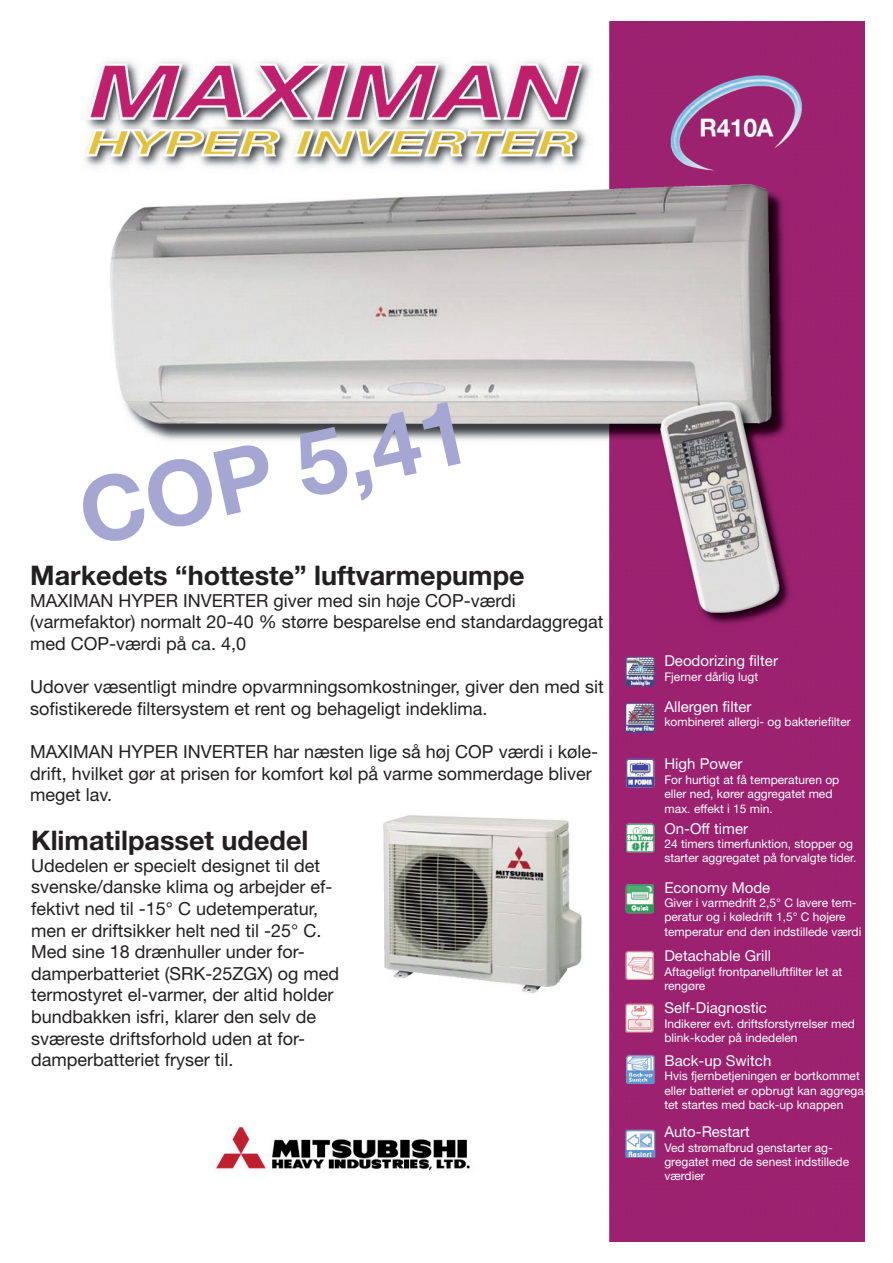
<style>
.page{position:relative;width:893px;height:1263px;background:#fff}
.page>*{position:absolute;margin:0;border:0;box-sizing:border-box;transform-origin:0 0}
.t1{font:700 90px "Helvetica Neue LT Std";color:#a5a7d2}
.t2{font:700 27px "Helvetica Neue LT Std";color:#231f20}
.t3{font:18px/21.6px "Helvetica Neue LT Std";color:#231f20}
.t4{font:15px "Helvetica Neue LT Std";color:#fff}
.t5{font:12px/14.4px "Helvetica Neue LT Std";color:#fff}
</style>
<div class="page">
<img style="left:85px;top:21px;width:780px;height:1221px">
<h1 class="t1" style="left:68px;top:462px;width:398px;rotate:-13deg">COP 5,41</h1>
<h2 class="t2" style="left:30px;top:559px;width:496px">Markedets “hotteste” luftvarmepumpe</h2>
<p class="t3" style="left:30px;top:589px;width:575px">MAXIMAN HYPER INVERTER giver med sin høje COP-værdi (varmefaktor) normalt 20-40 % større besparelse end standardaggregat med COP-værdi på ca. 4,0</p>
<p class="t3" style="left:30px;top:676px;width:575px">Udover væsentligt mindre opvarmningsomkostninger, giver den med sit sofistikerede filtersystem et rent og behageligt indeklima.</p>
<p class="t3" style="left:30px;top:740px;width:569px">MAXIMAN HYPER INVERTER har næsten lige så høj COP værdi i køle&shy;drift, hvilket gør at prisen for komfort køl på varme sommerdage bliver meget lav.</p>
<h2 class="t2" style="left:31px;top:824px;width:279px">Klimatilpasset udedel</h2>
<p class="t3" style="left:31px;top:854px;width:310px">Udedelen er specielt designet til det svenske/danske klima og arbejder ef&shy;fektivt ned til -15° C udetemperatur, men er driftsikker helt ned til -25° C.<br>Med sine 18 drænhuller under for&shy;damperbatteriet (SRK-25ZGX) og med termostyret el-varmer, der altid holder bundbakken isfri, klarer den selv de sværeste driftsforhold uden at for&shy;damperbatteriet fryser til.</p>
<p class="t4" style="left:664px;top:652px;width:115px">Deodorizing filter</p>
<p class="t5" style="left:664px;top:669px;width:95px">Fjerner dårlig lugt</p>
<p class="t4" style="left:664px;top:697px;width:89px">Allergen filter</p>
<p class="t5" style="left:664px;top:714px;width:188px">kombineret allergi- og bakteriefilter</p>
<p class="t4" style="left:664px;top:755px;width:80px">High Power</p>
<p class="t5" style="left:664px;top:772px;width:176px">For hurtigt at få temperaturen op eller ned, kører aggregatet med max. effekt i 15 min.</p>
<p class="t4" style="left:664px;top:819px;width:85px">On-Off timer</p>
<p class="t5" style="left:664px;top:836px;width:194px">24 timers timerfunktion, stopper og starter aggregatet på forvalgte tider.</p>
<p class="t4" style="left:664px;top:878px;width:107px">Economy Mode</p>
<p class="t5" style="left:664px;top:895px;width:198px">Giver i varmedrift 2,5° C lavere tem&shy;peratur og i køledrift 1,5° C højere temperatur end den indstillede værdi</p>
<p class="t4" style="left:664px;top:947px;width:108px">Detachable Grill</p>
<p class="t5" style="left:664px;top:964px;width:179px">Aftageligt frontpanelluftfilter let at rengøre</p>
<p class="t4" style="left:664px;top:999px;width:104px">Self-Diagnostic</p>
<p class="t5" style="left:664px;top:1016px;width:192px">Indikerer evt. driftsforstyrrelser med blink-koder på indedelen</p>
<p class="t4" style="left:664px;top:1051px;width:108px">Back-up Switch</p>
<p class="t5" style="left:664px;top:1069px;width:206px">Hvis fjernbetjeningen er bortkommet eller batteriet er opbrugt kan aggrega&shy;tet startes med back-up knappen</p>
<p class="t4" style="left:664px;top:1123px;width:87px">Auto-Restart</p>
<p class="t5" style="left:664px;top:1140px;width:186px">Ved strømafbrud genstarter ag&shy;gregatet med de senest indstillede værdier</p>
</div>
